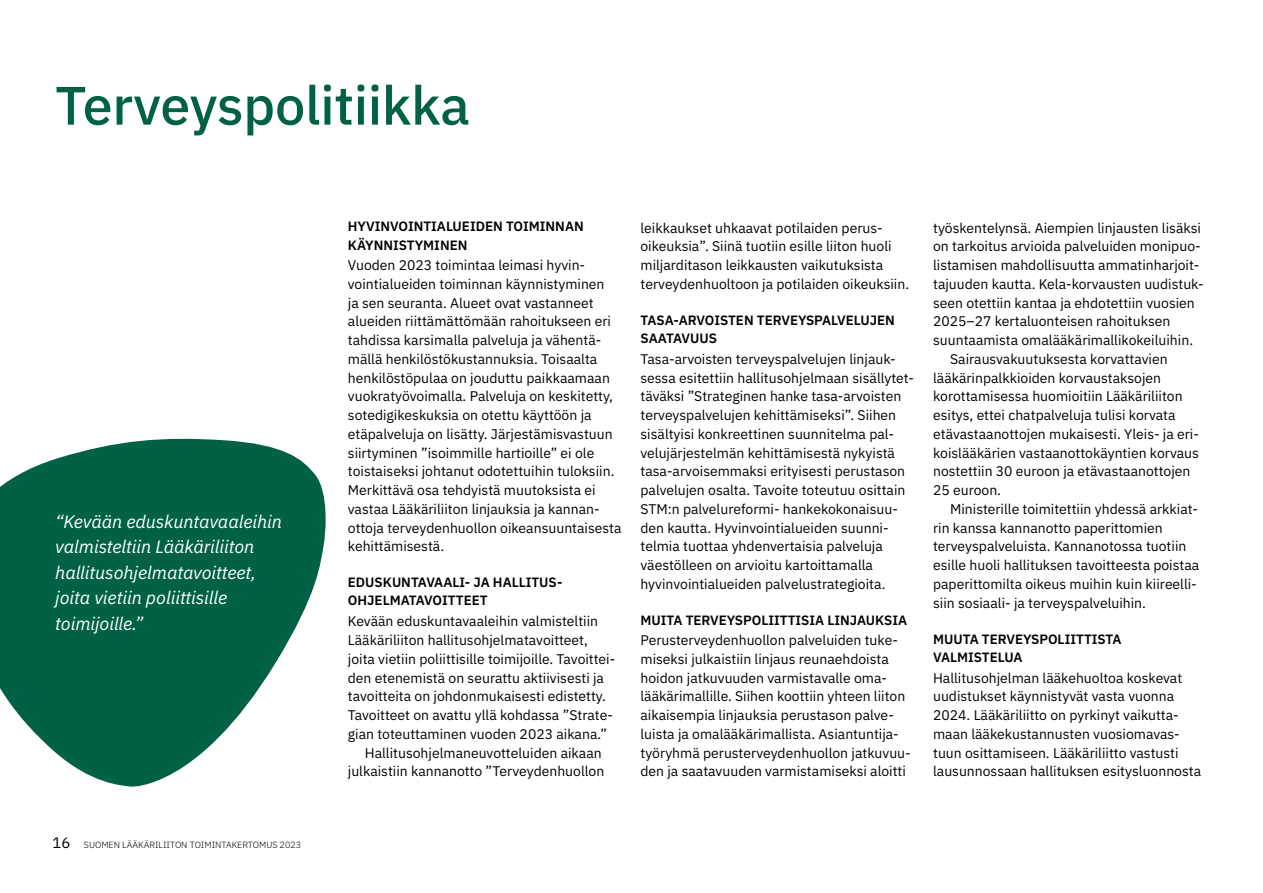
<style>
.page{position:relative;width:1263px;height:893px;background:#fff}
.page>*{position:absolute;margin:0;border:0;box-sizing:border-box;transform-origin:0 0}
.t1{font:500 54px "IBM Plex Sans";letter-spacing:-.005em;color:#006146}
.t2{font:italic 18px/25.5px "IBM Plex Sans";letter-spacing:-.005em;color:#fff}
.t3{font:13.95px/18.8px "IBM Plex Sans";color:#000}
.t4{font:600 13.5px/18px "IBM Plex Sans";color:#000}
.t5{font:300 9px "IBM Plex Sans";color:#000}
.s1{font-weight:400;font-size:15px}
</style>
<div class="page">
<svg style="left:0;top:438px;width:326px;height:349px;fill:#006146"></svg>
<h1 class="t1" style="left:55px;top:64px;width:416px">Terveyspolitiikka</h1>
<p class="t2" style="left:55px;top:507px;width:228px">“Kevään eduskuntavaaleihin valmisteltiin Lääkäriliiton hallitusohjelmatavoitteet, joita vietiin poliittisille toimijoille.”</p>
<p class="t5" style="left:52px;top:838px;width:250px"><span class="s1">16</span> SUOMEN LÄÄKÄRILIITON TOIMINTAKERTOMUS 2023</p>
<p class="t4" style="left:348px;top:216px;width:237px;line-height:18.8px">HYVINVOINTIALUEIDEN TOIMINNAN<br>KÄYNNISTYMINEN</p>
<p class="t3" style="left:348px;top:255px;width:275px">Vuoden 2023 toimintaa leimasi hyvin&shy;vointialueiden toiminnan käynnistyminen<br>ja sen seuranta. Alueet ovat vastanneet alueiden riittämättömään rahoitukseen eri tahdissa karsimalla palveluja ja vähentä&shy;mällä henkilöstökustannuksia. Toisaalta henkilöstöpulaa on jouduttu paikkaamaan vuokratyövoimalla. Palveluja on keskitetty, sotedigikeskuksia on otettu käyttöön ja etäpalveluja on lisätty. Järjestämisvastuun siirtyminen ”isoimmille hartioille” ei ole toistaiseksi johtanut odotettuihin tuloksiin.<br>Merkittävä osa tehdyistä muutoksista ei vastaa Lääkäriliiton linjauksia ja kannan&shy;ottoja terveydenhuollon oikeansuuntaisesta kehittämisestä.</p>
<p class="t4" style="left:348px;top:572px;width:214px">EDUSKUNTAVAALI- JA HALLITUS-<br>OHJELMATAVOITTEET</p>
<p class="t3" style="left:348px;top:611px;width:252px">Kevään eduskuntavaaleihin valmisteltiin</p>
<p class="t3" style="left:348px;top:630px;width:242px">Lääkäriliiton hallitusohjelmatavoitteet,</p>
<p class="t3" style="left:348px;top:648px;width:269px">joita vietiin poliittisille toimijoille. Tavoittei-</p>
<p class="t3" style="left:348px;top:667px;width:258px">den etenemistä on seurattu aktiivisesti ja</p>
<p class="t3" style="left:348px;top:686px;width:259px">tavoitteita on johdonmukaisesti edistetty.</p>
<p class="t3" style="left:348px;top:705px;width:267px">Tavoitteet on avattu yllä kohdassa ”Strate-</p>
<p class="t3" style="left:348px;top:723px;width:261px">gian toteuttaminen vuoden 2023 aikana.”</p>
<p class="t3" style="left:365px;top:742px;width:238px">Hallitusohjelmaneuvotteluiden aikaan</p>
<p class="t3" style="left:348px;top:761px;width:258px">julkaistiin kannanotto ”Terveydenhuollon</p>
<p class="t3" style="left:640px;top:217px;width:270px">leikkaukset uhkaavat potilaiden perus&shy;oikeuksia”. Siinä tuotiin esille liiton huoli miljarditason leikkausten vaikutuksista terveydenhuoltoon ja potilaiden oikeuksiin.</p>
<p class="t4" style="left:640px;top:310px;width:256px">TASA-ARVOISTEN TERVEYSPALVELUJEN<br>SAATAVUUS</p>
<p class="t3" style="left:640px;top:348px;width:275px">Tasa-arvoisten terveyspalvelujen linjauk&shy;sessa esitettiin hallitusohjelmaan sisällytet&shy;täväksi ”Strateginen hanke tasa-arvoisten terveyspalvelujen kehittämiseksi”. Siihen sisältyisi konkreettinen suunnitelma pal&shy;velujärjestelmän kehittämisestä nykyistä tasa-arvoisemmaksi erityisesti perustason palvelujen osalta. Tavoite toteutuu osittain STM:n palvelureformi- hankekokonaisuu&shy;den kautta. Hyvinvointialueiden suunni&shy;telmia tuottaa yhdenvertaisia palveluja väestölleen on arvioitu kartoittamalla hyvinvointialueiden palvelustrategioita.</p>
<p class="t4" style="left:640px;top:610px;width:268px">MUITA TERVEYSPOLIITTISIA LINJAUKSIA</p>
<p class="t3" style="left:640px;top:630px;width:272px">Perusterveydenhuollon palveluiden tuke&shy;miseksi julkaistiin linjaus reunaehdoista hoidon jatkuvuuden varmistavalle oma&shy;lääkärimallille. Siihen koottiin yhteen liiton aikaisempia linjauksia perustason palve&shy;luista ja omalääkärimallista. Asiantuntija&shy;työryhmä perusterveydenhuollon jatkuvuu&shy;den ja saatavuuden varmistamiseksi aloitti</p>
<p class="t3" style="left:933px;top:217px;width:269px">työskentelynsä. Aiempien linjausten lisäksi</p>
<p class="t3" style="left:933px;top:236px;width:269px">on tarkoitus arvioida palveluiden monipuo-</p>
<p class="t3" style="left:933px;top:255px;width:268px">listamisen mahdollisuutta ammatinharjoit-</p>
<p class="t3" style="left:933px;top:273px;width:272px">tajuuden kautta. Kela-korvausten uudistuk-</p>
<p class="t3" style="left:933px;top:292px;width:263px">seen otettiin kantaa ja ehdotettiin vuosien</p>
<p class="t3" style="left:933px;top:311px;width:239px">2025–27 kertaluonteisen rahoituksen</p>
<p class="t3" style="left:933px;top:330px;width:261px">suuntaamista omalääkärimallikokeiluihin.</p>
<p class="t3" style="left:950px;top:348px;width:219px">Sairausvakuutuksesta korvattavien</p>
<p class="t3" style="left:933px;top:367px;width:229px">lääkärinpalkkioiden korvaustaksojen</p>
<p class="t3" style="left:933px;top:386px;width:251px">korottamisessa huomioitiin Lääkäriliiton</p>
<p class="t3" style="left:933px;top:405px;width:244px">esitys, ettei chatpalveluja tulisi korvata</p>
<p class="t3" style="left:933px;top:423px;width:267px">etävastaanottojen mukaisesti. Yleis- ja eri-</p>
<p class="t3" style="left:933px;top:442px;width:267px">koislääkärien vastaanottokäyntien korvaus</p>
<p class="t3" style="left:933px;top:461px;width:259px">nostettiin 30 euroon ja etävastaanottojen</p>
<p class="t3" style="left:933px;top:480px;width:70px">25 euroon.</p>
<p class="t3" style="left:950px;top:498px;width:248px">Ministerille toimitettiin yhdessä arkkiat-</p>
<p class="t3" style="left:933px;top:517px;width:231px">rin kanssa kannanotto paperittomien</p>
<p class="t3" style="left:933px;top:536px;width:255px">terveyspalveluista. Kannanotossa tuotiin</p>
<p class="t3" style="left:933px;top:555px;width:268px">esille huoli hallituksen tavoitteesta poistaa</p>
<p class="t3" style="left:933px;top:573px;width:265px">paperittomilta oikeus muihin kuin kiireelli-</p>
<p class="t3" style="left:933px;top:592px;width:214px">siin sosiaali- ja terveyspalveluihin.</p>
<p class="t4" style="left:933px;top:629px;width:190px">MUUTA TERVEYSPOLIITTISTA<br>VALMISTELUA</p>
<p class="t3" style="left:933px;top:667px;width:270px">Hallitusohjelman lääkehuoltoa koskevat uudistukset käynnistyvät vasta vuonna 2024. Lääkäriliitto on pyrkinyt vaikutta&shy;maan lääkekustannusten vuosiomavas&shy;tuun osittamiseen. Lääkäriliitto vastusti lausunnossaan hallituksen esitysluonnosta</p>
</div>
